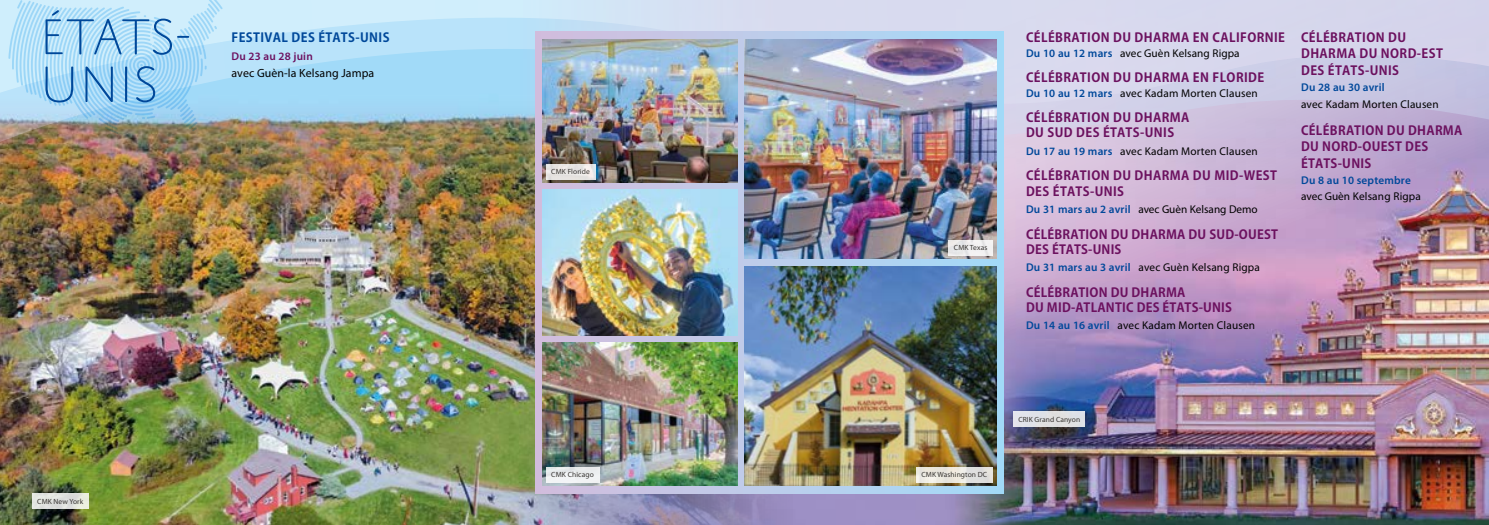
<style>
.page{position:relative;width:1489px;height:525px;background:#fff}
.page>*{position:absolute;margin:0;border:0;box-sizing:border-box;transform-origin:0 0}
.t1{font:200 53.75px/47.5px "Domus Titling";letter-spacing:-.02em;color:#00489a}
.t2{font:700 12.5px/15px "Koz Go Pro";letter-spacing:.03em;color:#6c115f}
.t3{font:700 12.5px "Koz Go Pro";letter-spacing:.03em;color:#00489a}
.t4{font:11.88px "Myriad Pro";letter-spacing:.01em;color:#000}
.t5{font:11.25px "Myriad Pro";letter-spacing:.015em;color:#000}
.t6{font:600 11.25px "Myriad Pro";letter-spacing:.015em;color:#00489a}
.t7{font:600 11.25px "Myriad Pro";letter-spacing:.015em;color:#6c115f}
.t8{font:7.5px "Myriad Pro";letter-spacing:.01em;color:#383532}
.s1{font-weight:600;color:#00489a}
</style>
<div class="page">
<img style="left:799px;top:147px;width:689px;height:377px">
<img style="left:0;top:147px;width:792px;height:377px">
<svg style="left:0;top:0;width:1488px;height:12px;background:#d4dff2"></svg>
<svg style="left:0;top:12px;width:1488px;height:135px;background:#c0cbde"></svg>
<svg style="left:535px;top:32px;width:468px;height:461px;background:#b6c5e0"></svg>
<img style="left:542px;top:39px;width:195px;height:143px">
<img style="left:542px;top:190px;width:195px;height:145px">
<img style="left:542px;top:342px;width:195px;height:143px">
<img style="left:744px;top:39px;width:252px;height:220px">
<img style="left:744px;top:266px;width:252px;height:219px">
<div style="left:32px;top:493px;width:57px;height:15px;background:#e1e4df"></div>
<svg style="left:546px;top:164px;width:49px;height:15px"></svg>
<div style="left:546px;top:467px;width:53px;height:15px;background:#eceff0"></div>
<svg style="left:916px;top:467px;width:76px;height:15px"></svg>
<div style="left:948px;top:240px;width:44px;height:15px;background:#eeeced"></div>
<div style="left:1012px;top:411px;width:72px;height:15px;background:#e0e1e6"></div>
<svg style="left:8px;top:0;width:215px;height:134px;background:#add5eb"></svg>
<h1 class="t1" style="left:39px;top:12px;width:155px">ÉTATS-<br>UNIS</h1>
<p class="t3" style="left:231px;top:29px;width:159px">FESTIVAL DES ÉTATS-UNIS</p>
<p class="t7" style="left:231px;top:49px;width:83px">Du 23 au 28 juin</p>
<p class="t4" style="left:231px;top:66px;width:144px">avec Guèn-la Kelsang Jampa</p>
<p class="t8" style="left:37px;top:496px;width:48px">CMK New York</p>
<p class="t8" style="left:551px;top:167px;width:40px">CMK Floride</p>
<p class="t8" style="left:953px;top:243px;width:35px">CMK Texas</p>
<p class="t2" style="left:1026px;top:31px;width:260px">CÉLÉBRATION DU DHARMA EN CALIFORNIE</p>
<p class="t5" style="left:1026px;top:46px;width:215px"><span class="s1">Du 10 au 12 mars</span> avec Guèn Kelsang Rigpa</p>
<p class="t2" style="left:1026px;top:70px;width:240px">CÉLÉBRATION DU DHARMA EN FLORIDE</p>
<p class="t5" style="left:1026px;top:86px;width:233px"><span class="s1">Du 10 au 12 mars</span> avec Kadam Morten Clausen</p>
<p class="t2" style="left:1026px;top:111px;width:165px">CÉLÉBRATION DU DHARMA<br>DU SUD DES ÉTATS-UNIS</p>
<p class="t5" style="left:1026px;top:144px;width:233px"><span class="s1">Du 17 au 19 mars</span> avec Kadam Morten Clausen</p>
<p class="t2" style="left:1026px;top:169px;width:252px">CÉLÉBRATION DU DHARMA DU MID-WEST<br>DES ÉTATS-UNIS</p>
<p class="t5" style="left:1026px;top:202px;width:233px"><span class="s1">Du 31 mars au 2 avril</span> avec Guèn Kelsang Demo</p>
<p class="t2" style="left:1026px;top:227px;width:253px">CÉLÉBRATION DU DHARMA DU SUD-OUEST<br>DES ÉTATS-UNIS</p>
<p class="t5" style="left:1026px;top:260px;width:235px"><span class="s1">Du 31 mars au 3 avril</span> avec Guèn Kelsang Rigpa</p>
<p class="t2" style="left:1026px;top:285px;width:207px">CÉLÉBRATION DU DHARMA<br>DU MID-ATLANTIC DES ÉTATS-UNIS</p>
<p class="t5" style="left:1026px;top:318px;width:230px"><span class="s1">Du 14 au 16 avril</span> avec Kadam Morten Clausen</p>
<p class="t2" style="left:1300px;top:30px;width:143px;line-height:16.2px">CÉLÉBRATION DU<br>DHARMA DU NORD-EST<br>DES ÉTATS-UNIS</p>
<p class="t6" style="left:1300px;top:80px;width:85px">Du 28 au 30 avril</p>
<p class="t5" style="left:1300px;top:97px;width:139px">avec Kadam Morten Clausen</p>
<p class="t2" style="left:1300px;top:123px;width:163px;line-height:16.2px">CÉLÉBRATION DU DHARMA<br>DU NORD-OUEST DES<br>ÉTATS-UNIS</p>
<p class="t6" style="left:1300px;top:173px;width:111px">Du 8 au 10 septembre</p>
<p class="t5" style="left:1300px;top:189px;width:121px">avec Guèn Kelsang Rigpa</p>
<p class="t8" style="left:551px;top:470px;width:44px">CMK Chicago</p>
<p class="t8" style="left:921px;top:470px;width:67px">CMK Washington DC</p>
<p class="t8" style="left:1018px;top:414px;width:63px">CRIK Grand Canyon</p>
</div>
